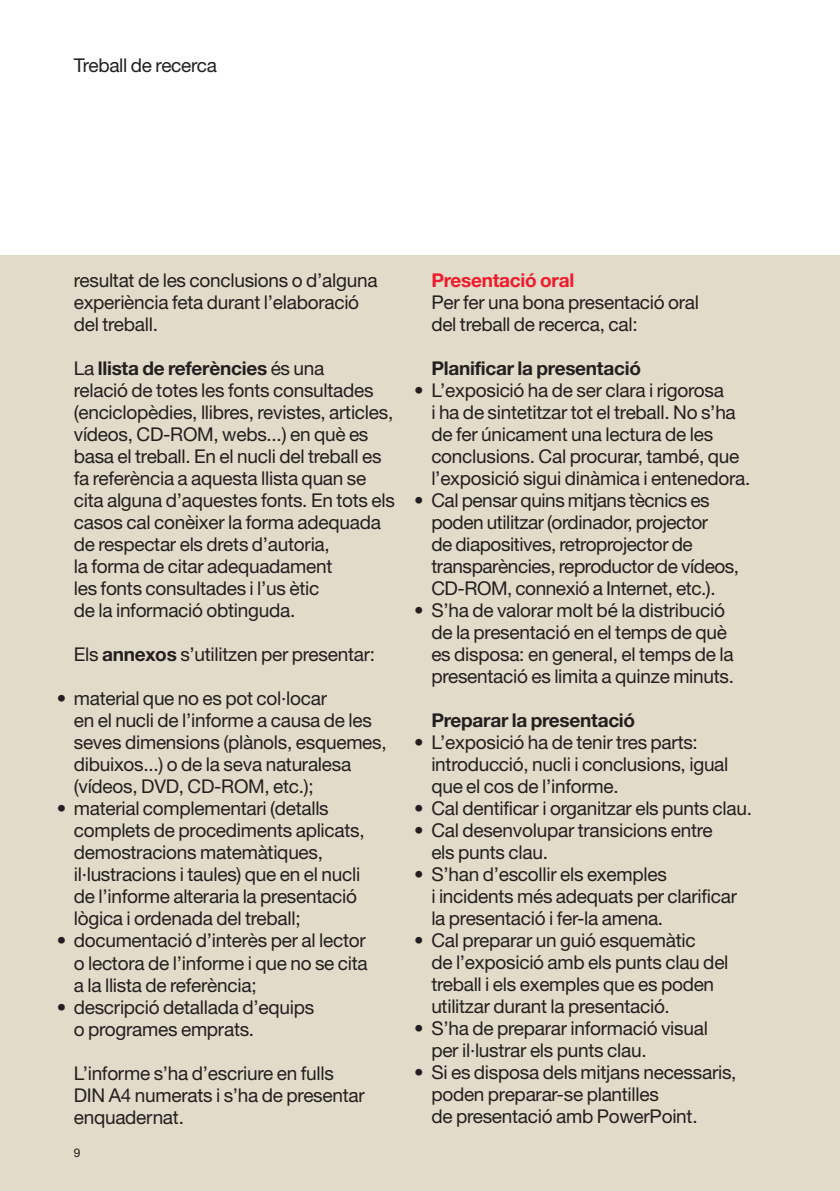
<style>
.page{position:relative;width:840px;height:1191px;background:#fff}
.page>*{position:absolute;margin:0;border:0;box-sizing:border-box;transform-origin:0 0}
.punts{font:19px/22px "Helvetica Neue";letter-spacing:-.015em;color:#231f20}
.text{font:19px/22px "Helvetica Neue";letter-spacing:-.015em;color:#231f20}
.text_bold_gris{font:19px/22px "Helvetica Neue";letter-spacing:-.015em;color:#231f20}
.text_bold_gris-2{font:700 19px "Helvetica Neue";letter-spacing:-.015em;color:#231f20}
.text_bold_gris-3{font:700 19px "Helvetica Neue";letter-spacing:-.015em;color:#ee1b2c}
.t1{font:12px "Helvetica Neue";color:#231f20}
.s1{font-weight:700}
</style>
<div class="page">
<div style="left:0;top:255px;width:839px;height:936px;background:#e3dbc9"></div>
<p class="text" style="left:74px;top:54px;width:145px">Treball de recerca</p>
<p class="text" style="left:74px;top:269px;width:305px">resultat de les conclusions o d’alguna experiència feta durant l’elaboració del treball.</p>
<p class="text" style="left:74px;top:357px;width:322px">La <span class="s1">llista de referències</span> és una<br>relació de totes les fonts consultades (enciclopèdies, llibres, revistes, articles, vídeos, CD-ROM, webs...) en què es basa el treball. En el nucli del treball es fa referència a aquesta llista quan se cita alguna d’aquestes fonts. En tots els casos cal conèixer la forma adequada de respectar els drets d’autoria,<br>la forma de citar adequadament<br>les fonts consultades i l’us ètic<br>de la informació obtinguda.</p>
<p class="text" style="left:74px;top:643px;width:302px">Els <span class="s1">annexos</span> s’utilitzen per presentar:</p>
<p class="punts" style="left:74px;top:687px;width:314px;text-indent:-17px">• material que no es pot col·locar<br>en el nucli de l’informe a causa de les seves dimensions (plànols, esquemes, dibuixos...) o de la seva naturalesa (vídeos, DVD, CD-ROM, etc.);</p>
<p class="punts" style="left:74px;top:797px;width:292px;text-indent:-17px">• material complementari (detalls complets de procediments aplicats, demostracions matemàtiques, il·lustracions i taules) que en el nucli de l’informe alteraria la presentació lògica i ordenada del treball;</p>
<p class="punts" style="left:74px;top:929px;width:295px;text-align:justify;text-indent:-17px">• documentació d’interès per al lector o lectora de l’informe i que no se cita a la llista de referència;</p>
<p class="punts" style="left:74px;top:995px;width:242px;text-indent:-17px">• descripció detallada d’equips o programes emprats.</p>
<p class="text" style="left:74px;top:1061px;width:292px">L’informe s’ha d’escriure en fulls<br>DIN A4 numerats i s’ha de presentar enquadernat.</p>
<p class="t1" style="left:74px;top:1145px;width:8px">9</p>
<p class="text_bold_gris-3" style="left:431px;top:268px;width:144px">Presentació oral</p>
<p class="text_bold_gris" style="left:431px;top:291px;width:269px">Per fer una bona presentació oral del treball de recerca, cal:</p>
<p class="text_bold_gris-2" style="left:431px;top:356px;width:211px">Planificar la presentació</p>
<p class="punts" style="left:431px;top:379px;width:320px;text-indent:-17px">• L’exposició ha de ser clara i rigorosa<br>i ha de sintetitzar tot el treball. No s’ha de fer únicament una lectura de les conclusions. Cal procurar, també, que l’exposició sigui dinàmica i entenedora.</p>
<p class="punts" style="left:431px;top:489px;width:309px;text-indent:-17px">• Cal pensar quins mitjans tècnics es poden utilitzar (ordinador, projector<br>de diapositives, retroprojector de transparències, reproductor de vídeos, CD-ROM, connexió a Internet, etc.).</p>
<p class="punts" style="left:431px;top:599px;width:304px;text-indent:-17px">• S’ha de valorar molt bé la distribució de la presentació en el temps de què es disposa: en general, el temps de la presentació es limita a quinze minuts.</p>
<p class="text_bold_gris-2" style="left:431px;top:708px;width:205px">Preparar la presentació</p>
<p class="punts" style="left:431px;top:731px;width:298px;text-indent:-17px">• L’exposició ha de tenir tres parts: introducció, nucli i conclusions, igual que el cos de l’informe.</p>
<p class="punts" style="left:414px;top:797px;width:339px">• Cal dentificar i organitzar els punts clau.</p>
<p class="punts" style="left:431px;top:819px;width:283px;text-indent:-17px">• Cal desenvolupar transicions entre els punts clau.</p>
<p class="punts" style="left:431px;top:863px;width:307px;text-indent:-17px">• S’han d’escollir els exemples<br>i incidents més adequats per clarificar la presentació i fer-la amena.</p>
<p class="punts" style="left:431px;top:929px;width:298px;text-indent:-17px">• Cal preparar un guió esquemàtic<br>de l’exposició amb els punts clau del treball i els exemples que es poden utilitzar durant la presentació.</p>
<p class="punts" style="left:431px;top:1017px;width:278px;text-indent:-17px">• S’ha de preparar informació visual per il·lustrar els punts clau.</p>
<p class="punts" style="left:431px;top:1061px;width:306px;text-indent:-17px">• Si es disposa dels mitjans necessaris, poden preparar-se plantilles<br>de presentació amb PowerPoint.</p>
</div>
